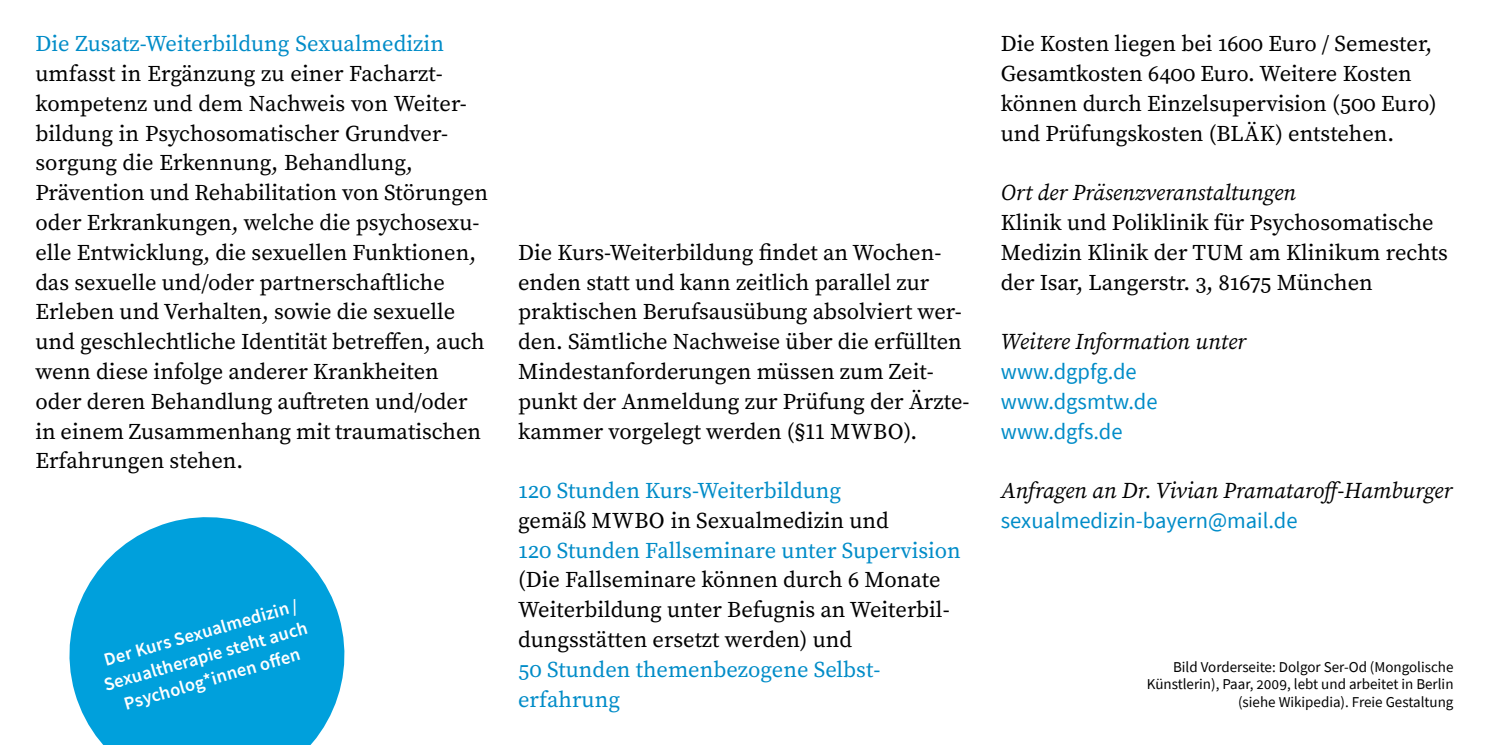
<style>
.page{position:relative;width:1489px;height:745px;background:#fff}
.page>*{position:absolute;margin:0;border:0;box-sizing:border-box;transform-origin:0 0}
.t1{font:22.5px/29.8px "Source Serif Pro";color:#000}
.t2{font:22.5px/29.8px "Source Serif Pro";color:#008cc8}
.t3{font:italic 22.5px "Source Serif Pro";color:#000}
.t4{font:22.5px "Source Sans Pro";color:#008cc8}
.t5{font:600 18.5px/23.5px "Source Sans Pro";color:#fff;text-align:center}
.t6{font:15px/17.5px "Source Sans Pro";color:#000;text-align:right}
.s1{color:#008cc8}
.s2{color:#000}
</style>
<div class="page">
<svg style="left:69px;top:517px;width:276px;height:227px;fill:#00a0dc"></svg>
<p class="t1" style="left:35px;top:29px;width:454px"><span class="s1">Die Zusatz-Weiterbildung Sexualmedizin </span>umfasst in Ergänzung zu einer Facharzt&shy;kompetenz und dem Nachweis von Weiter&shy;bildung in Psychosomatischer Grundver&shy;sorgung die Erkennung, Behandlung, Prävention und Rehabilitation von Störungen oder Erkrankungen, welche die psychosexu&shy;elle Entwicklung, die sexuellen Funktionen, das sexuelle und/oder partnerschaftliche Erleben und Verhalten, sowie die sexuelle und geschlechtliche Identität betreffen, auch wenn diese infolge anderer Krankheiten oder deren Behandlung auftreten und/oder in einem Zusammenhang mit traumatischen Erfahrungen stehen.</p>
<p class="t5" style="left:95px;top:650px;width:212px;rotate:-16deg">Der Kurs Sexualmedizin /<br>Sexualtherapie steht auch<br>Psycholog*innen offen</p>
<p class="t1" style="left:518px;top:237px;width:453px">Die Kurs-Weiterbildung findet an Wochen&shy;enden statt und kann zeitlich parallel zur praktischen Berufsausübung absolviert wer&shy;den. Sämtliche Nachweise über die erfüllten Mindestanforderungen müssen zum Zeit&shy;punkt der Anmeldung zur Prüfung der Ärzte&shy;kammer vorgelegt werden (§11 MWBO).</p>
<p class="t2" style="left:518px;top:475px;width:444px">120 Stunden Kurs-Weiterbildung<br><span class="s2">gemäß MWBO in Sexualmedizin und<br></span>120 Stunden Fallseminare unter Supervision</p>
<p class="t1" style="left:518px;top:564px;width:433px">(Die Fallseminare können durch 6 Monate Weiterbildung unter Befugnis an Weiterbil&shy;dungsstätten ersetzt werden) und<br><span class="s1">50 Stunden themenbezogene Selbst&shy;erfahrung</span></p>
<p class="t1" style="left:1000px;top:29px;width:437px">Die Kosten liegen bei 1600 Euro / Semester, Gesamtkosten 6400 Euro. Weitere Kosten können durch Einzelsupervision (500 Euro) und Prüfungskosten (BLÄK) entstehen.</p>
<p class="t3" style="left:1000px;top:177px;width:296px">Ort der Präsenzveranstaltungen</p>
<p class="t1" style="left:1000px;top:207px;width:448px">Klinik und Poliklinik für Psychosomatische<br>Medizin Klinik der TUM am Klinikum rechts der Isar, Langerstr. 3, 81675 München</p>
<p class="t3" style="left:1000px;top:326px;width:247px">Weitere Information unter</p>
<p class="t4" style="left:1000px;top:357px;width:137px">www.dgpfg.de</p>
<p class="t4" style="left:1000px;top:386px;width:158px">www.dgsmtw.de</p>
<p class="t4" style="left:1000px;top:416px;width:123px">www.dgfs.de</p>
<p class="t3" style="left:1000px;top:475px;width:453px">Anfragen an Dr. Vivian Pramataroff-Hamburger</p>
<p class="t4" style="left:1000px;top:505px;width:298px">sexualmedizin-bayern@mail.de</p>
<p class="t6" style="left:1146px;top:657px;width:308px">Bild Vorderseite: Dolgor Ser-Od (Mongolische<br>Künstlerin), Paar, 2009, lebt und arbeitet in Berlin (siehe Wikipedia). Freie Gestaltung</p>
</div>
